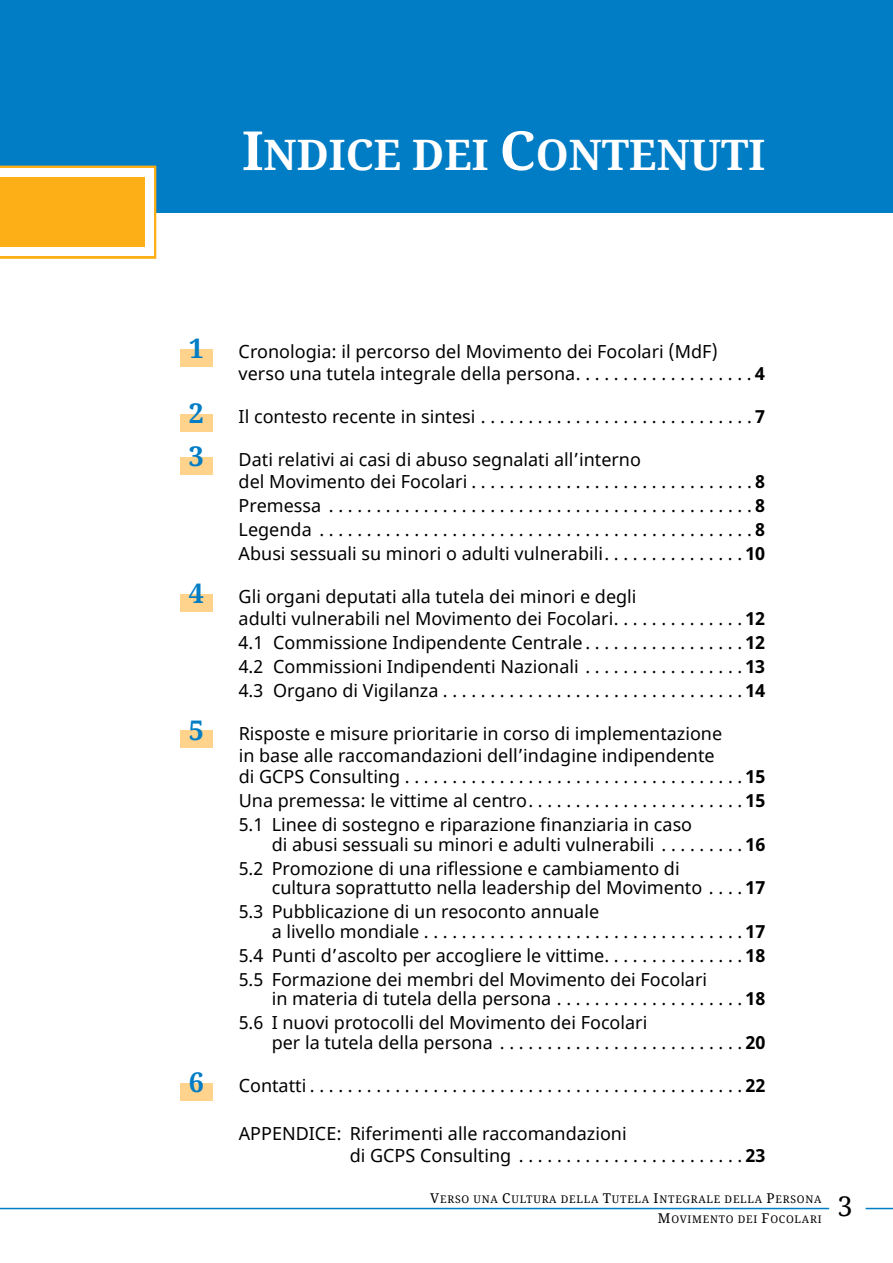
<style>
.page{position:relative;width:893px;height:1263px;background:#fff}
.page>*{position:absolute;margin:0;border:0;box-sizing:border-box;transform-origin:0 0}
.t1{font:700 42px "Noto Serif";color:#fff}
.t2{font:700 27px/42.9px "Noto Serif";color:#007dc5}
.t3{font:27px "Noto Serif";color:#000}
.t4{font:18px/24px "Noto Sans";color:#000}
.t5{font:10.5px/19.5px "Noto Serif";letter-spacing:.07em;color:#000;text-align:right}
.s1{font-size:54px}
.s2{font-weight:700}
.s3{font-size:13.5px}
</style>
<div class="page">
<hr style="left:0;top:1208px;width:829px;height:1px;background:#007dc5">
<svg style="left:866px;top:1208px;width:27px;height:1px"></svg>
<div style="left:0;top:0;width:893px;height:212px;background:#007dc5"></div>
<div style="left:0;top:166px;width:156px;height:93px;border:6px solid #fcaf17"></div>
<div style="left:0;top:169px;width:153px;height:87px;background:#fff"></div>
<div style="left:0;top:177px;width:144px;height:70px;background:#fcaf17"></div>
<div style="left:180px;top:349px;width:33px;height:18px;background:#ffd38c"></div>
<div style="left:180px;top:414px;width:33px;height:18px;background:#ffd38c"></div>
<div style="left:180px;top:457px;width:33px;height:18px;background:#ffd38c"></div>
<div style="left:180px;top:594px;width:33px;height:18px;background:#ffd38c"></div>
<div style="left:180px;top:730px;width:33px;height:18px;background:#ffd38c"></div>
<div style="left:180px;top:1083px;width:33px;height:17px;background:#ffd38c"></div>
<h1 class="t1" style="left:242px;top:125px;width:525px"><span class="s1">I</span>NDICE DEI <span class="s1">C</span>ONTENUTI</h1>
<h2 class="t2" style="left:189px;top:326px;width:17px">1</h2>
<h2 class="t2" style="left:189px;top:391px;width:17px">2<br>3</h2>
<h2 class="t2" style="left:189px;top:571px;width:17px">4</h2>
<h2 class="t2" style="left:189px;top:707px;width:17px">5</h2>
<h2 class="t2" style="left:189px;top:1060px;width:17px">6</h2>
<p class="t4" style="left:239px;top:342px;width:528px;line-height:21.6px">Cronologia: il percorso del Movimento dei Focolari (MdF) verso una tutela integrale della persona . . . . . . . . . . . . . . . . . . <span class="s2">4</span></p>
<p class="t4" style="left:239px;top:405px;width:528px">Il contesto recente in sintesi . . . . . . . . . . . . . . . . . . . . . . . . . . . . <span class="s2">7</span></p>
<p class="t4" style="left:239px;top:450px;width:528px;line-height:21.6px">Dati relativi ai casi di abuso segnalati all’interno<br>del Movimento dei Focolari . . . . . . . . . . . . . . . . . . . . . . . . . . . . . <span class="s2">8</span></p>
<p class="t4" style="left:239px;top:494px;width:528px;text-align:justify">Premessa . . . . . . . . . . . . . . . . . . . . . . . . . . . . . . . . . . . . . . . . . . . . <span class="s2">8<br></span>Legenda . . . . . . . . . . . . . . . . . . . . . . . . . . . . . . . . . . . . . . . . . . . . . <span class="s2">8<br></span>Abusi sessuali su minori o adulti vulnerabili . . . . . . . . . . . . . . <span class="s2">10</span></p>
<p class="t4" style="left:239px;top:586px;width:528px;line-height:21.6px">Gli organi deputati alla tutela dei minori e degli<br>adulti vulnerabili nel Movimento dei Focolari . . . . . . . . . . . . . <span class="s2">12</span></p>
<p class="t4" style="left:239px;top:631px;width:528px;text-align:justify">4.1 Commissione Indipendente Centrale . . . . . . . . . . . . . . . . <span class="s2">12<br></span>4.2 Commissioni Indipendenti Nazionali . . . . . . . . . . . . . . . . <span class="s2">13<br></span>4.3 Organo di Vigilanza . . . . . . . . . . . . . . . . . . . . . . . . . . . . . . . <span class="s2">14</span></p>
<p class="t4" style="left:239px;top:723px;width:528px;line-height:21.6px">Risposte e misure prioritarie in corso di implementazione<br>in base alle raccomandazioni dell’indagine indipendente<br>di GCPS Consulting . . . . . . . . . . . . . . . . . . . . . . . . . . . . . . . . . . . <span class="s2">15</span></p>
<p class="t4" style="left:239px;top:789px;width:528px">Una premessa: le vittime al centro . . . . . . . . . . . . . . . . . . . . . . <span class="s2">15<br></span>5.1 Linee di sostegno e riparazione finanziaria in caso</p>
<p class="t4" style="left:239px;top:833px;width:528px;text-indent:33px">di abusi sessuali su minori e adulti vulnerabili . . . . . . . . <span class="s2">16<br></span>5.2 Promozione di una riflessione e cambiamento di</p>
<p class="t4" style="left:239px;top:876px;width:528px;text-indent:33px">cultura soprattutto nella leadership del Movimento . . . <span class="s2">17<br></span>5.3 Pubblicazione di un resoconto annuale</p>
<p class="t4" style="left:239px;top:920px;width:528px;text-align:justify;text-indent:33px">a livello mondiale..................................<span class="s2">17<br></span>5.4 Punti d’ascolto per accogliere le vittime . . . . . . . . . . . . . . <span class="s2">18<br></span>5.5 Formazione dei membri del Movimento dei Focolari</p>
<p class="t4" style="left:239px;top:987px;width:528px;text-indent:33px">in materia di tutela della persona . . . . . . . . . . . . . . . . . . . <span class="s2">18<br></span>5.6 I nuovi protocolli del Movimento dei Focolari</p>
<p class="t4" style="left:272px;top:1031px;width:495px">per la tutela della persona . . . . . . . . . . . . . . . . . . . . . . . . . <span class="s2">20</span></p>
<p class="t4" style="left:239px;top:1074px;width:528px">Contatti . . . . . . . . . . . . . . . . . . . . . . . . . . . . . . . . . . . . . . . . . . . . . <span class="s2">22</span></p>
<p class="t4" style="left:350px;top:1124px;width:417px;line-height:21.6px;text-indent:-111px">APPENDICE: Riferimenti alle raccomandazioni<br>di GCPS Consulting . . . . . . . . . . . . . . . . . . . . . . . <span class="s2">23</span></p>
<p class="t5" style="left:430px;top:1189px;width:393px"><span class="s3">V</span>ERSO UNA <span class="s3">C</span>ULTURA DELLA <span class="s3">T</span>UTELA <span class="s3">I</span>NTEGRALE DELLA <span class="s3">P</span>ERSONA<br><span class="s3">M</span>OVIMENTO DEI <span class="s3">F</span>OCOLARI</p>
<h2 class="t3" style="left:838px;top:1187px;width:17px">3</h2>
</div>
